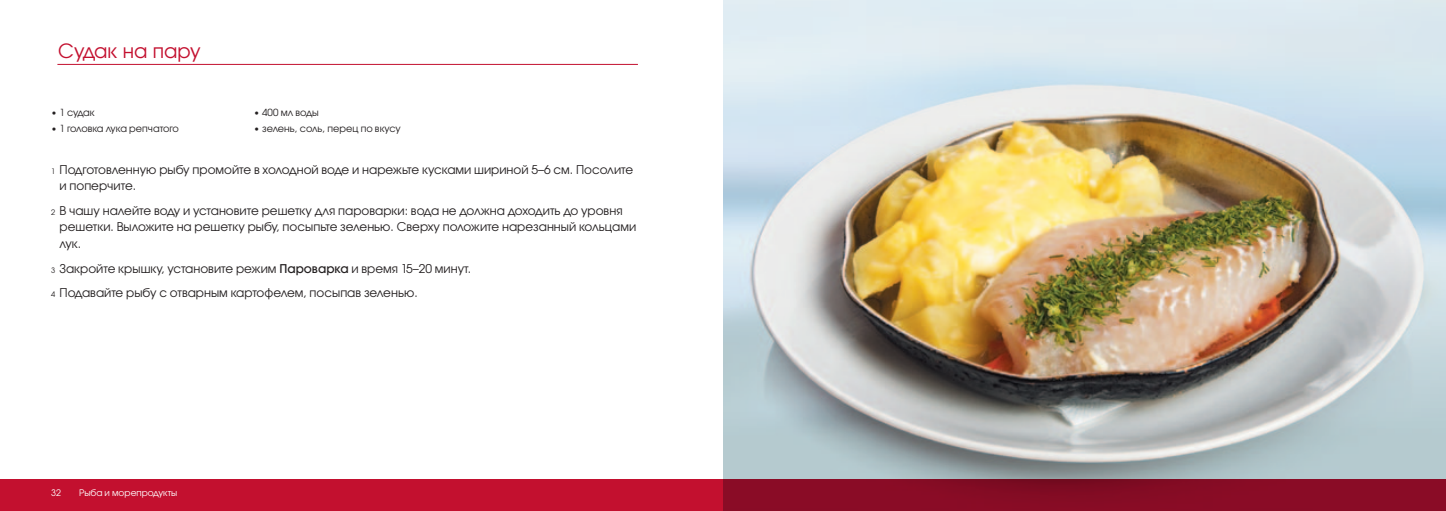
<style>
.page{position:relative;width:1446px;height:511px;background:#fff}
.page>*{position:absolute;margin:0;border:0;box-sizing:border-box;transform-origin:0 0}
.t1{font:19.5px "Avant Garde Gothic ITC";color:#c3102f}
.t2{font:12px/16.5px "Avant Garde Gothic ITC";color:#231f20}
.t3{font:9.75px "Avant Garde Gothic ITC";color:#231f20}
.t4{font:9px "Avant Garde Gothic ITC";color:#fff}
.s1{font-size:7.5px}
.s2{font-weight:500}
</style>
<div class="page">
<img style="left:723px;top:0;width:723px;height:478px">
<div style="left:0;top:478px;width:723px;height:32px;background:#c3102f"></div>
<div style="left:723px;top:478px;width:723px;height:32px;background:linear-gradient(to bottom,#840c24,#8a0c26)"></div>
<hr style="left:57px;top:64px;width:581px;height:1px;background:#c3102f">
<h1 class="t1" style="left:58px;top:39px;width:144px">Судак на пару</h1>
<p class="t3" style="left:254px;top:106px;width:67px">• 400 мл воды</p>
<p class="t3" style="left:254px;top:122px;width:148px">• зелень, соль, перец по вкусу</p>
<p class="t2" style="left:60px;top:161px;width:575px;text-indent:-9px"><span class="s1">1</span> Подготовленную рыбу промойте в холодной воде и нарежьте кусками шириной 5–6 см. Посолите и поперчите.</p>
<p class="t2" style="left:60px;top:202px;width:578px;text-indent:-9px"><span class="s1">2</span> В чашу налейте воду и установите решетку для пароварки: вода не должна доходить до уровня решетки. Выложите на решетку рыбу, посыпьте зеленью. Сверху положите нарезанный кольцами лук.</p>
<p class="t2" style="left:51px;top:255px;width:421px;line-height:24.8px"><span class="s1">3</span> Закройте крышку, установите режим <span class="s2">Пароварка</span> и время 15–20 минут.<br><span class="s1">4</span> Подавайте рыбу с отварным картофелем, посыпав зеленью.</p>
<p class="t3" style="left:51px;top:106px;width:45px">• 1 судак</p>
<p class="t3" style="left:51px;top:122px;width:129px">• 1 головка лука репчатого</p>
<p class="t4" style="left:51px;top:486px;width:11px">32</p>
<p class="t4" style="left:79px;top:486px;width:100px">Рыба и морепродукты</p>
</div>
